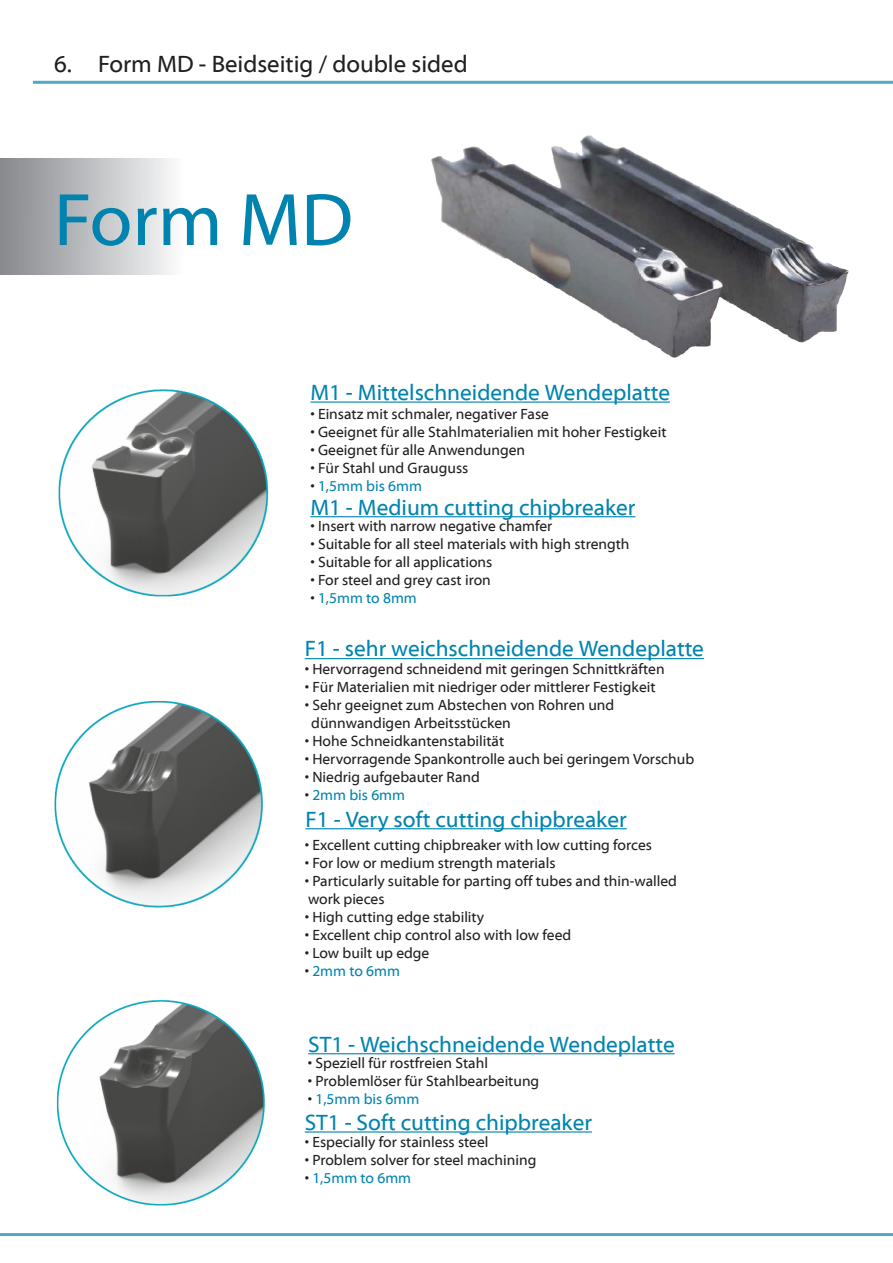
<style>
.page{position:relative;width:893px;height:1263px;background:#fff}
.page>*{position:absolute;margin:0;border:0;box-sizing:border-box;transform-origin:0 0}
.t1{font:75px "Myriad Web Pro";color:#0084af}
.t2{font:24px "Myriad Web Pro";color:#231f20}
.t3{font:22.5px "Myriad Web Pro";color:#0084af}
.t4{font:15px "Myriad Web Pro";color:#231f20}
.t5{font:15px "Myriad Web Pro";color:#0084af}
.s1{color:#231f20}
</style>
<div class="page">
<hr style="left:33px;top:81px;width:860px;height:3px;background:#0084af">
<hr style="left:0;top:1233px;width:893px;height:3px;background:#0084af">
<div style="left:0;top:158px;width:202px;height:117px;background:linear-gradient(to right,#85878b,#fff)"></div>
<hr style="left:310px;top:516px;width:325px;height:1px;background:#0084af">
<img style="left:431px;top:135px;width:418px;height:223px">
<img style="left:58px;top:389px;width:211px;height:208px">
<hr style="left:310px;top:401px;width:360px;height:2px;background:#0084af">
<img style="left:54px;top:701px;width:209px;height:207px">
<hr style="left:305px;top:658px;width:399px;height:1px;background:#0084af">
<hr style="left:306px;top:828px;width:321px;height:1px;background:#0084af">
<img style="left:56px;top:1000px;width:209px;height:206px">
<hr style="left:308px;top:1053px;width:367px;height:1px;background:#0084af">
<hr style="left:305px;top:1131px;width:287px;height:1px;background:#0084af">
<p class="t2" style="left:54px;top:51px;width:415px">6. Form MD - Beidseitig / double sided</p>
<p class="t1" style="left:54px;top:179px;width:301px">Form MD</p>
<p class="t3" style="left:310px;top:380px;width:361px">M1 - Mittelschneidende Wendeplatte</p>
<p class="t4" style="left:310px;top:405px;width:240px">• Einsatz mit schmaler, negativer Fase</p>
<p class="t4" style="left:310px;top:423px;width:358px">• Geeignet für alle Stahlmaterialien mit hoher Festigkeit</p>
<p class="t4" style="left:310px;top:441px;width:216px">• Geeignet für alle Anwendungen</p>
<p class="t4" style="left:310px;top:459px;width:159px">• Für Stahl und Grauguss</p>
<p class="t5" style="left:310px;top:477px;width:113px"><span class="s1">•</span> 1,5mm bis 6mm</p>
<p class="t3" style="left:310px;top:495px;width:327px">M1 - Medium cutting chipbreaker</p>
<p class="t4" style="left:310px;top:518px;width:243px">• Insert with narrow negative chamfer</p>
<p class="t4" style="left:310px;top:536px;width:321px">• Suitable for all steel materials with high strength</p>
<p class="t4" style="left:310px;top:554px;width:183px">• Suitable for all applications</p>
<p class="t4" style="left:310px;top:572px;width:182px">• For steel and grey cast iron</p>
<p class="t5" style="left:310px;top:590px;width:108px"><span class="s1">•</span> 1,5mm to 8mm</p>
<p class="t3" style="left:305px;top:637px;width:401px">F1 - sehr weichschneidende Wendeplatte</p>
<p class="t4" style="left:305px;top:660px;width:361px">• Hervorragend schneidend mit geringen Schnittkräften</p>
<p class="t4" style="left:305px;top:678px;width:352px">• Für Materialien mit niedriger oder mittlerer Festigkeit</p>
<p class="t4" style="left:305px;top:696px;width:311px">• Sehr geeignet zum Abstechen von Rohren und</p>
<p class="t4" style="left:311px;top:714px;width:201px">dünnwandigen Arbeitsstücken</p>
<p class="t4" style="left:305px;top:732px;width:201px">• Hohe Schneidkantenstabilität</p>
<p class="t4" style="left:305px;top:750px;width:391px">• Hervorragende Spankontrolle auch bei geringem Vorschub</p>
<p class="t4" style="left:305px;top:768px;width:177px">• Niedrig aufgebauter Rand</p>
<p class="t5" style="left:305px;top:786px;width:102px"><span class="s1">•</span> 2mm bis 6mm</p>
<p class="t3" style="left:306px;top:807px;width:323px">F1 - Very soft cutting chipbreaker</p>
<p class="t4" style="left:305px;top:836px;width:349px">• Excellent cutting chipbreaker with low cutting forces</p>
<p class="t4" style="left:305px;top:854px;width:252px">• For low or medium strength materials</p>
<p class="t4" style="left:305px;top:872px;width:374px">• Particularly suitable for parting off tubes and thin-walled</p>
<p class="t4" style="left:308px;top:890px;width:78px">work pieces</p>
<p class="t4" style="left:305px;top:908px;width:181px">• High cutting edge stability</p>
<p class="t4" style="left:305px;top:926px;width:268px">• Excellent chip control also with low feed</p>
<p class="t4" style="left:305px;top:944px;width:126px">• Low built up edge</p>
<p class="t5" style="left:305px;top:962px;width:97px"><span class="s1">•</span> 2mm to 6mm</p>
<p class="t3" style="left:308px;top:1032px;width:368px">ST1 - Weichschneidende Wendeplatte</p>
<p class="t4" style="left:308px;top:1055px;width:182px">• Speziell für rostfreien Stahl</p>
<p class="t4" style="left:308px;top:1073px;width:233px">• Problemlöser für Stahlbearbeitung</p>
<p class="t5" style="left:308px;top:1091px;width:113px"><span class="s1">•</span> 1,5mm bis 6mm</p>
<p class="t3" style="left:305px;top:1110px;width:289px">ST1 - Soft cutting chipbreaker</p>
<p class="t4" style="left:305px;top:1133px;width:185px">• Especially for stainless steel</p>
<p class="t4" style="left:305px;top:1151px;width:233px">• Problem solver for steel machining</p>
<p class="t5" style="left:305px;top:1169px;width:108px"><span class="s1">•</span> 1,5mm to 6mm</p>
</div>
